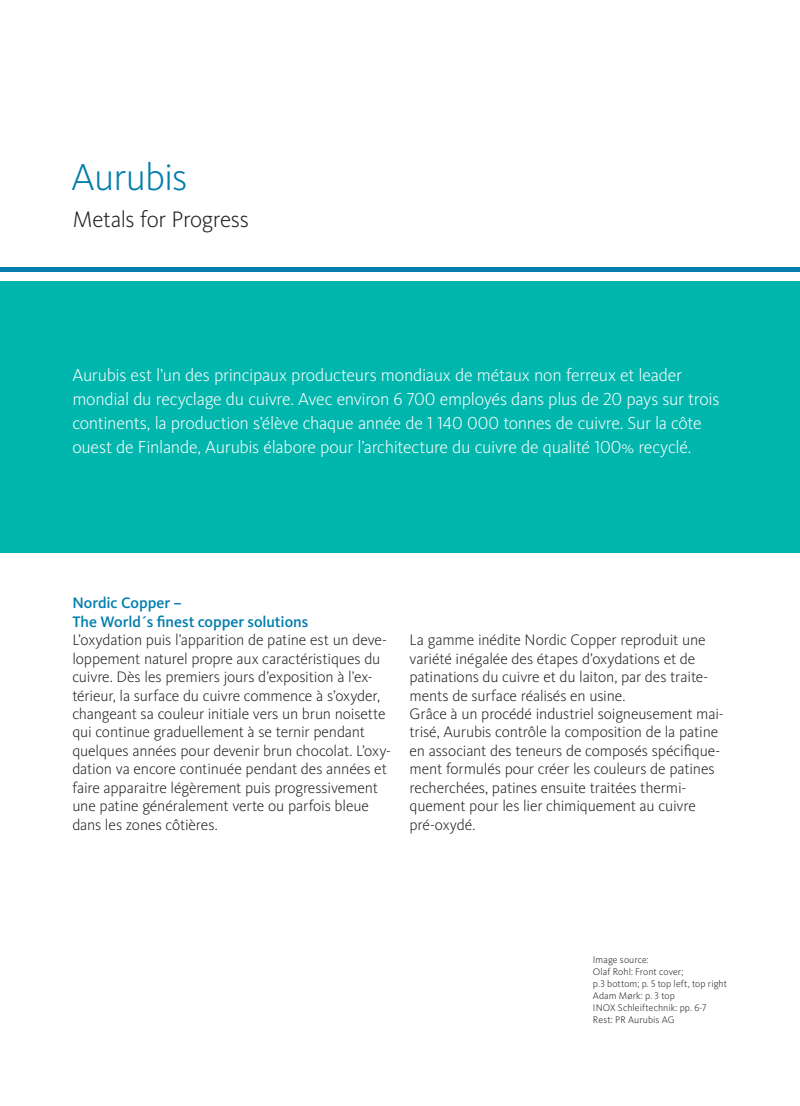
<style>
.page{position:relative;width:800px;height:1106px;background:#fff}
.page>*{position:absolute;margin:0;border:0;box-sizing:border-box;transform-origin:0 0}
.t1{font:300 39px "Kievit Pro";letter-spacing:-.025em;color:#007dad}
.t2{font:300 23.25px "Kievit Pro";letter-spacing:-.02em;color:#231f20}
.t3{font:300 18px/24px "Kievit Pro";letter-spacing:-.02em;color:#fff}
.t4{font:300 15.75px/18.5px "Kievit Pro";letter-spacing:-.01em;color:#231f20}
.t5{font:500 15.75px/18.5px "Kievit Pro";color:#007dad}
.t6{font:300 9.9px/12px "Kievit Pro";letter-spacing:.005em;color:#231f20}
</style>
<div class="page">
<div style="left:0;top:282px;width:799px;height:271px;background:#00b6ad"></div>
<div style="left:0;top:267px;width:799px;height:5px;background:#007dad"></div>
<h1 class="t1" style="left:71px;top:154px;width:118px">Aurubis</h1>
<h2 class="t2" style="left:73px;top:205px;width:177px">Metals for Progress</h2>
<p class="t3" style="left:72px;top:363px;width:648px">Aurubis est l’un des principaux producteurs mondiaux de métaux non ferreux et leader mondial du recyclage du cuivre. Avec environ 6 700 employés dans plus de 20 pays sur trois continents, la production s’élève chaque année de 1 140 000 tonnes de cuivre. Sur la côte ouest de Finlande, Aurubis élabore pour l’architecture du cuivre de qualité 100% recyclé.</p>
<p class="t5" style="left:72px;top:593px;width:237px">Nordic Copper –<br>The World´s finest copper solutions</p>
<p class="t4" style="left:72px;top:630px;width:320px">L’oxydation puis l’apparition de patine est un deve&shy;loppement naturel propre aux caractéristiques du cuivre. Dès les premiers jours d’exposition à l’ex&shy;térieur, la surface du cuivre commence à s’oxyder, changeant sa couleur initiale vers un brun noisette qui continue graduellement à se ternir pendant quelques années pour devenir brun chocolat. L’oxy&shy;dation va encore continuée pendant des années et faire apparaitre légèrement puis progressivement une patine généralement verte ou parfois bleue dans les zones côtières.</p>
<p class="t4" style="left:409px;top:630px;width:315px">La gamme inédite Nordic Copper reproduit une variété inégalée des étapes d’oxydations et de patinations du cuivre et du laiton, par des traite&shy;ments de surface réalisés en usine.<br>Grâce à un procédé industriel soigneusement mai&shy;trisé, Aurubis contrôle la composition de la patine en associant des teneurs de composés spécifique&shy;ment formulés pour créer les couleurs de patines recherchées, patines ensuite traitées thermi&shy;quement pour les lier chimiquement au cuivre pré-oxydé.</p>
<p class="t6" style="left:592px;top:953px;width:136px">Image source:<br>Olaf Rohl: Front cover;<br>p.3 bottom; p. 5 top left, top right<br>Adam Mørk: p. 3 top<br>INOX Schleiftechnik: pp. 6-7<br>Rest: PR Aurubis AG</p>
</div>
